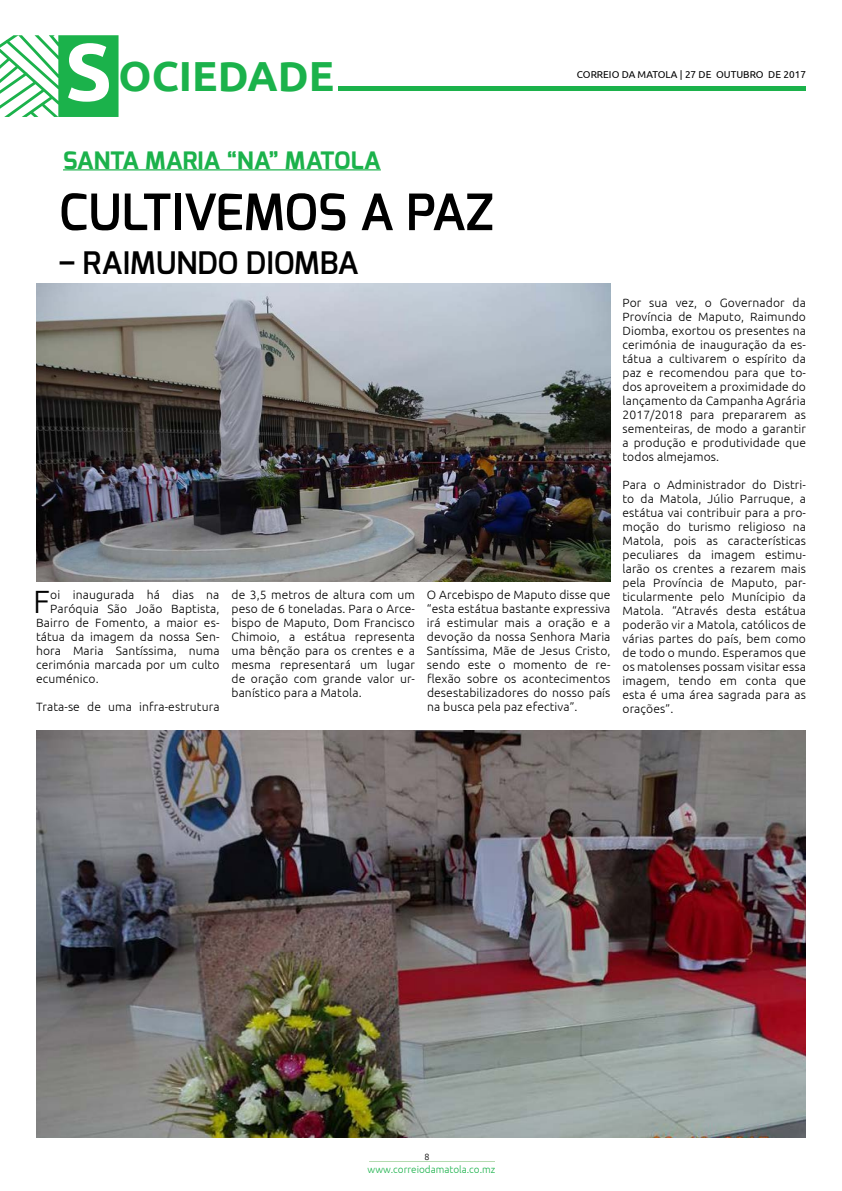
<style>
.page{position:relative;width:842px;height:1191px;background:#fff}
.page>*{position:absolute;margin:0;border:0;box-sizing:border-box;transform-origin:0 0}
.t1{font:600 50px "Exo";color:#000}
.t2{font:700 42px "Ubuntu";color:#1bb24b}
.t3{font:300 32.2px "Ubuntu";color:#000}
.t4{font:600 31px "Exo";color:#000}
.t5{font:700 24px "Exo";color:#1bb24b}
.t6{font:300 12px/14px "Ubuntu";letter-spacing:.01em;color:#000;text-align:justify}
.t7{font:10px "Ubuntu";color:#000}
.t8{font:300 10px "Ubuntu";color:#1bb24b}
.t9{font:300 9px "Ubuntu";color:#000}
.s1{font-size:81px;color:#fff}
</style>
<div class="page">
<svg style="left:0;top:35px;width:119px;height:82px"></svg>
<hr style="left:369px;top:1161px;width:126px;height:1px;background:#b4dbb0">
<div style="left:339px;top:86px;width:467px;height:5px;background:#1bb24b"></div>
<hr style="left:63px;top:169px;width:318px;height:1px;background:#1bb24b">
<img style="left:36px;top:730px;width:770px;height:407px">
<img style="left:36px;top:283px;width:574px;height:298px">
<h2 class="t2" style="left:65px;top:51px;width:271px"><span class="s1">S</span>OCIEDADE</h2>
<h3 class="t5" style="left:63px;top:145px;width:319px">SANTA MARIA “NA” MATOLA</h3>
<h1 class="t1" style="left:59px;top:180px;width:436px">CULTIVEMOS A PAZ</h1>
<h3 class="t4" style="left:59px;top:243px;width:301px">– RAIMUNDO DIOMBA</h3>
<p class="t7" style="left:577px;top:69px;width:231px">CORREIO DA MATOLA | 27 DE OUTUBRO DE 2017</p>
<h3 class="t3" style="left:33px;top:582px;width:18px">F</h3>
<p class="t6" style="left:50px;top:587px;width:171px">oi inaugurada há dias na</p>
<p class="t6" style="left:50px;top:601px;width:171px">Paróquia São João Baptista,</p>
<p class="t6" style="left:36px;top:615px;width:185px">Bairro de Fomento, a maior es-</p>
<p class="t6" style="left:36px;top:629px;width:185px">tátua da imagem da nossa Sen-</p>
<p class="t6" style="left:36px;top:643px;width:185px">hora Maria Santíssima, numa</p>
<p class="t6" style="left:36px;top:657px;width:185px">cerimónia marcada por um culto</p>
<p class="t6" style="left:36px;top:671px;width:64px">ecuménico.</p>
<p class="t6" style="left:36px;top:699px;width:185px">Trata-se de uma infra-estrutura</p>
<p class="t6" style="left:231px;top:587px;width:185px">de 3,5 metros de altura com um peso de 6 toneladas. Para o Arce&shy;bispo de Maputo, Dom Francisco Chimoio, a estátua representa uma bênção para os crentes e a mesma representará um lugar de oração com grande valor ur&shy;banístico para a Matola.</p>
<p class="t6" style="left:427px;top:587px;width:185px">O Arcebispo de Maputo disse que “esta estátua bastante expressiva irá estimular mais a oração e a devoção da nossa Senhora Maria Santíssima, Mãe de Jesus Cristo, sendo este o momento de re&shy;flexão sobre os acontecimentos desestabilizadores do nosso país na busca pela paz efectiva”.</p>
<p class="t6" style="left:622px;top:295px;width:185px">Por sua vez, o Governador da Província de Maputo, Raimundo Diomba, exortou os presentes na cerimónia de inauguração da es&shy;tátua a cultivarem o espírito da paz e recomendou para que to&shy;dos aproveitem a proximidade do lançamento da Campanha Agrária 2017/2018 para prepararem as sementeiras, de modo a garantir a produção e produtividade que todos almejamos.</p>
<p class="t6" style="left:622px;top:477px;width:185px">Para o Administrador do Distri&shy;to da Matola, Júlio Parruque, a estátua vai contribuir para a pro&shy;moção do turismo religioso na Matola, pois as características peculiares da imagem estimu&shy;larão os crentes a rezarem mais pela Província de Maputo, par&shy;ticularmente pelo Munícipio da Matola. “Através desta estátua poderão vir a Matola, católicos de várias partes do país, bem como de todo o mundo. Esperamos que os matolenses possam visitar essa imagem, tendo em conta que esta é uma área sagrada para as orações”.</p>
<p class="t9" style="left:424px;top:1151px;width:7px">8</p>
<p class="t8" style="left:367px;top:1163px;width:129px">www.correiodamatola.co.mz</p>
</div>
